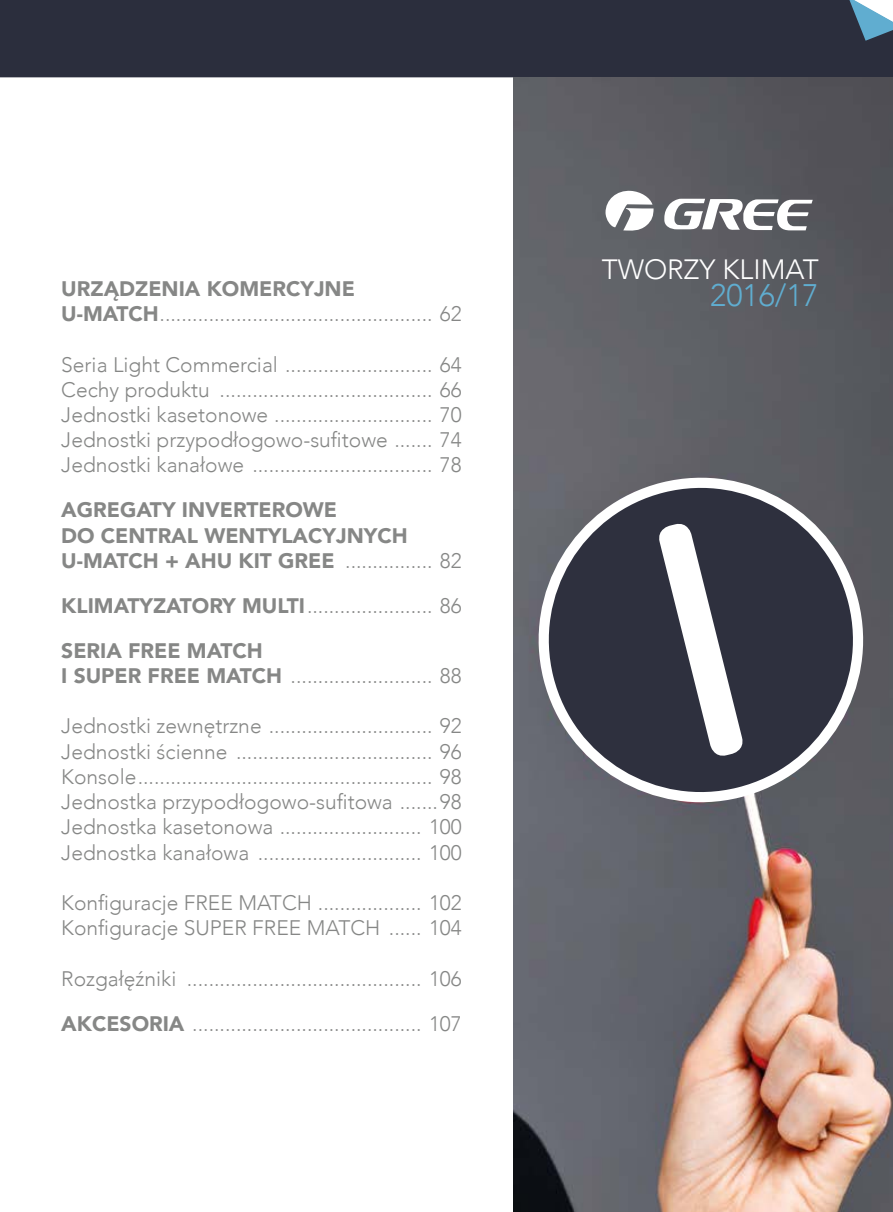
<style>
.page{position:relative;width:893px;height:1212px;background:#fff}
.page>*{position:absolute;margin:0;border:0;box-sizing:border-box;transform-origin:0 0}
.t1{font:300 31.05px "Avenir";color:#60add0}
.t2{font:300 27.9px "Avenir";color:#fff}
.t3{font:300 21px/25.2px "Avenir";color:#868786}
.t4{font:900 21px/25.2px "Avenir";color:#868786}
.s1{font-weight:900}
.s2{font-weight:300}
</style>
<div class="page">
<div style="left:0;top:0;width:893px;height:77px;background:#2b2e3d"></div>
<img style="left:513px;top:77px;width:380px;height:1135px">
<svg style="left:849px;top:0;width:44px;height:41px"></svg>
<svg style="left:527px;top:466px;width:347px;height:347px"></svg>
<svg style="left:656px;top:521px;width:89px;height:237px"></svg>
<svg style="left:605px;top:190px;width:48px;height:41px"></svg>
<svg style="left:664px;top:199px;width:149px;height:32px"></svg>
<p class="t3" style="left:61px;top:276px;width:402px"><span class="s1">URZĄDZENIA KOMERCYJNE<br>U-MATCH</span>.................................................. 62</p>
<p class="t3" style="left:61px;top:352px;width:402px;text-align:justify">Seria Light Commercial ........................... 64<br>Cechy produktu ....................................... 66<br>Jednostki kasetonowe ............................. 70<br>Jednostki przypodłogowo-sufitowe ....... 74<br>Jednostki kanałowe ................................. 78</p>
<p class="t4" style="left:61px;top:497px;width:402px">AGREGATY INVERTEROWE<br>DO CENTRAL WENTYLACYJNYCH<br>U-MATCH + AHU KIT GREE <span class="s2">................ 82</span></p>
<p class="t4" style="left:61px;top:582px;width:402px;line-height:45px">KLIMATYZATORY MULTI<span class="s2">....................... 86<br></span>SERIA FREE MATCH</p>
<p class="t3" style="left:61px;top:663px;width:402px"><span class="s1">I SUPER FREE MATCH</span> .......................... 88</p>
<p class="t3" style="left:61px;top:714px;width:402px;text-align:justify">Jednostki zewnętrzne .............................. 92<br>Jednostki ścienne .................................... 96<br>Konsole...................................................... 98<br>Jednostka przypodłogowo-sufitowa .......98<br>Jednostka kasetonowa .......................... 100<br>Jednostka kanałowa .............................. 100</p>
<p class="t3" style="left:61px;top:890px;width:402px">Konfiguracje FREE MATCH ................... 102<br>Konfiguracje SUPER FREE MATCH ...... 104</p>
<p class="t3" style="left:61px;top:956px;width:402px;line-height:45px">Rozgałęźniki ........................................... 106<br><span class="s1">AKCESORIA</span> .......................................... 107</p>
<h2 class="t2" style="left:602px;top:253px;width:219px">TWORZY KLIMAT</h2>
<h1 class="t1" style="left:710px;top:277px;width:110px">2016/17</h1>
</div>
